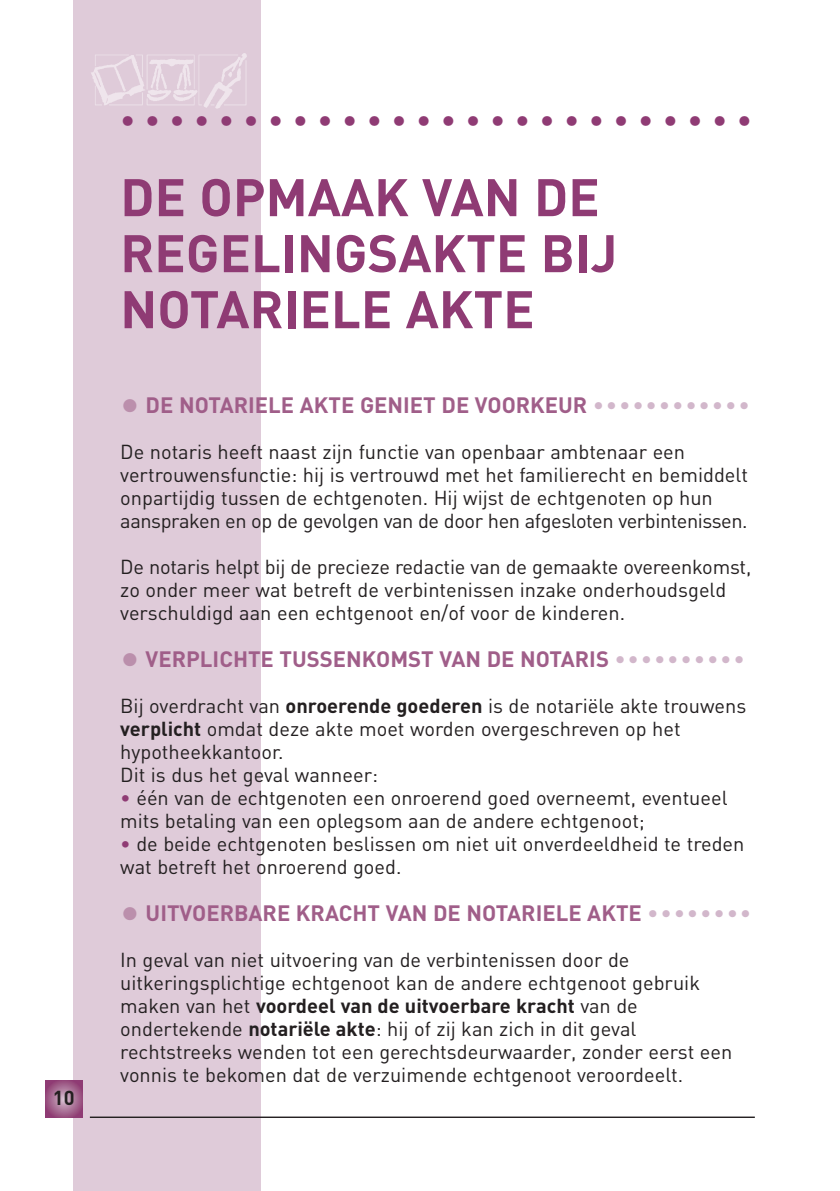
<style>
.page{position:relative;width:840px;height:1191px;background:#fff}
.page>*{position:absolute;margin:0;border:0;box-sizing:border-box;transform-origin:0 0}
.t1{font:700 52px/56px "DIN";color:#8f3b74}
.t2{font:500 30px "DIN";color:#8f3b74}
.t3{font:700 22px "DIN";color:#a05e89}
.t4{font:20px/23px "DIN";color:#231f20}
.t5{font:700 20px "DIN";color:#231f20}
.s1{font-size:40px;color:#bb8fac}
.s2{color:#d2b7cb}
.s3{font-weight:700}
.s4{color:#8f3b74}
</style>
<div class="page">
<div style="left:74px;top:0;width:187px;height:1191px;background:#dfcbd9"></div>
<hr style="left:90px;top:1116px;width:664px;height:2px;background:#231f20">
<img style="left:91px;top:53px;width:156px;height:56px">
<svg style="left:45px;top:1080px;width:37px;height:37px"></svg>
<p class="t5" style="left:53px;top:1090px;width:23px">10</p>
<h2 class="t2" style="left:120px;top:110px;width:633px">••••••••••••••••••••••••••</h2>
<h1 class="t1" style="left:120px;top:174px;width:498px">DE OPMAAK VAN DE<br>REGELINGSAKTE BIJ<br>NOTARIELE AKTE</h1>
<p class="t3" style="left:120px;top:397px;width:630px"><span class="s1">•</span> DE NOTARIELE AKTE GENIET DE VOORKEUR <span class="s2">••••••••••••</span></p>
<p class="t4" style="left:120px;top:442px;width:629px">De notaris heeft naast zijn functie van openbaar ambtenaar een vertrouwensfunctie: hij is vertrouwd met het familierecht en bemiddelt onpartijdig tussen de echtgenoten. Hij wijst de echtgenoten op hun aanspraken en op de gevolgen van de door hen afgesloten verbintenissen.</p>
<p class="t4" style="left:120px;top:557px;width:632px">De notaris helpt bij de precieze redactie van de gemaakte overeenkomst, zo onder meer wat betreft de verbintenissen inzake onderhoudsgeld verschuldigd aan een echtgenoot en/of voor de kinderen.</p>
<p class="t3" style="left:120px;top:651px;width:625px"><span class="s1">•</span> VERPLICHTE TUSSENKOMST VAN DE NOTARIS <span class="s2">••••••••••</span></p>
<p class="t4" style="left:120px;top:696px;width:627px">Bij overdracht van <span class="s3">onroerende goederen</span> is de notariële akte trouwens <span class="s3">verplicht</span> omdat deze akte moet worden overgeschreven op het hypotheekkantoor.<br>Dit is dus het geval wanneer:</p>
<p class="t4" style="left:120px;top:788px;width:608px"><span class="s4">•</span> één van de echtgenoten een onroerend goed overneemt, eventueel mits betaling van een oplegsom aan de andere echtgenoot;</p>
<p class="t4" style="left:120px;top:834px;width:625px"><span class="s4">•</span> de beide echtgenoten beslissen om niet uit onverdeeldheid te treden wat betreft het onroerend goed.</p>
<p class="t3" style="left:120px;top:905px;width:632px"><span class="s1">•</span> UITVOERBARE KRACHT VAN DE NOTARIELE AKTE <span class="s2">••••••••</span></p>
<p class="t4" style="left:120px;top:950px;width:613px">In geval van niet uitvoering van de verbintenissen door de uitkeringsplichtige echtgenoot kan de andere echtgenoot gebruik maken van het <span class="s3">voordeel van de uitvoerbare kracht</span> van de ondertekende <span class="s3">notariële akte</span>: hij of zij kan zich in dit geval rechtstreeks wenden tot een gerechtsdeurwaarder, zonder eerst een vonnis te bekomen dat de verzuimende echtgenoot veroordeelt.</p>
</div>
